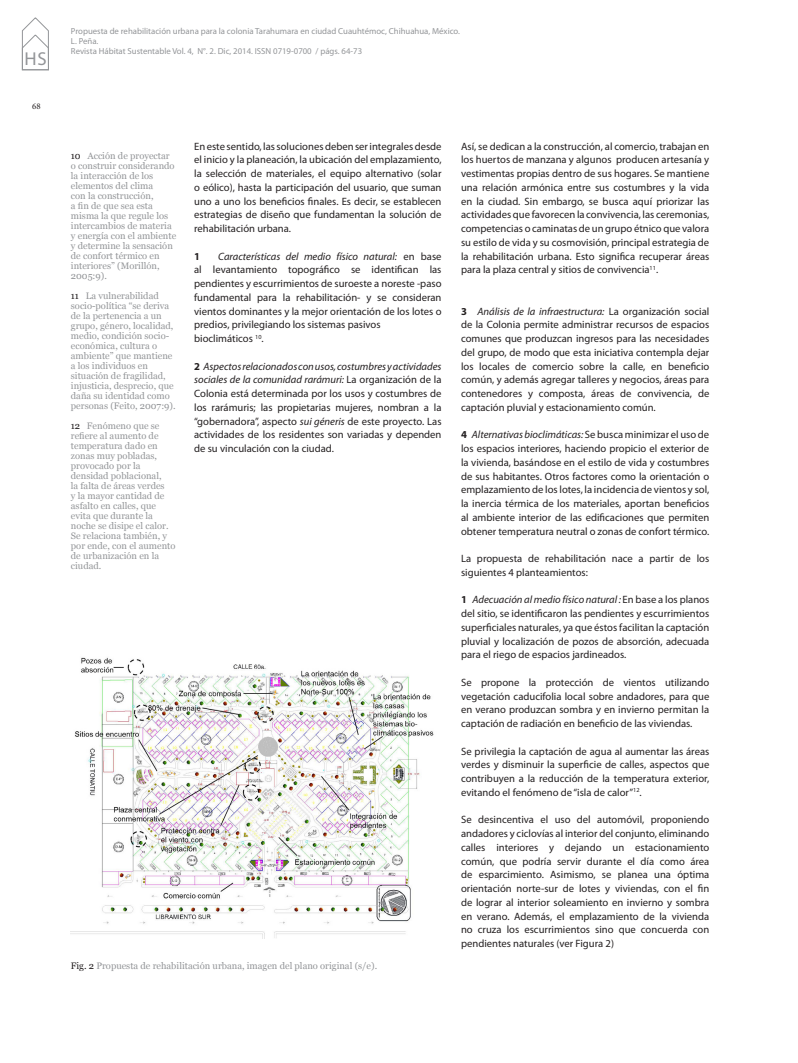
<style>
.page{position:relative;width:798px;height:1063px;background:#fff}
.page>*{position:absolute;margin:0;border:0;box-sizing:border-box;transform-origin:0 0}
.t1{font:18.75px "Myriad Pro";color:#939598}
.TEXTOSNEGROS{font:10.62px/13.8px "Myriad Pro";color:#231f20;text-align:justify}
.TEXTOSNEGROS-2{font:700 10.62px "Myriad Pro";color:#231f20}
.PIEDEPAGINA{font:9.38px/10px "Georgia";color:#939598}
.t2{font:8.75px/10px "Myriad Pro";color:#939598}
.t3{font:8.75px "Minion Pro";color:#231f20}
.s1{color:#231f20}
.s2{font-style:italic}
.s3{font-weight:700}
</style>
<div class="page">
<svg style="left:22px;top:17px;width:27px;height:53px"></svg>
<img style="left:71px;top:657px;width:363px;height:282px">
<h1 class="t1" style="left:25px;top:47px;width:24px">HS</h1>
<p class="t3" style="left:32px;top:101px;width:10px">68</p>
<p class="t2" style="left:71px;top:26px;width:390px">Propuesta de rehabilitación urbana para la colonia Tarahumara en ciudad Cuauhtémoc, Chihuahua, México.<br>L. Peña.<br>Revista Hábitat Sustentable Vol. 4, N°. 2. Dic, 2014. ISSN 0719-0700 / págs. 64-73</p>
<p class="PIEDEPAGINA" style="left:71px;top:151px;width:107px"><span class="s1">10</span> Acción de proyectar o construir considerando la interacción de los elementos del clima<br>con la construcción,<br>a fin de que sea esta misma la que regule los intercambios de materia y energía con el ambiente y determine la sensación de confort térmico en interiores” (Morillón,<br>2005:9).</p>
<p class="PIEDEPAGINA" style="left:71px;top:291px;width:106px"><span class="s1">11</span> La vulnerabilidad socio-política “se deriva de la pertenencia a un grupo, género, localidad, medio, condición socio&shy;económica, cultura o ambiente” que mantiene a los individuos en situación de fragilidad, injusticia, desprecio, que daña su identidad como personas (Feito, 2007:9).</p>
<p class="PIEDEPAGINA" style="left:71px;top:421px;width:106px"><span class="s1">12</span> Fenómeno que se refiere al aumento de temperatura dado en zonas muy pobladas, provocado por la densidad poblacional,<br>la falta de áreas verdes<br>y la mayor cantidad de asfalto en calles, que evita que durante la noche se disipe el calor.<br>Se relaciona también, y por ende, con el aumento de urbanización en la ciudad.</p>
<p class="TEXTOSNEGROS" style="left:194px;top:139px;width:249px">En este sentido, las soluciones deben ser integrales desde el inicio y la planeación, la ubicación del emplazamiento, la selección de materiales, el equipo alternativo (solar o eólico), hasta la participación del usuario, que suman uno a uno los beneficios finales. Es decir, se establecen estrategias de diseño que fundamentan la solución de rehabilitación urbana.</p>
<p class="TEXTOSNEGROS-2" style="left:194px;top:249px;width:7px">1</p>
<p class="TEXTOSNEGROS" style="left:194px;top:249px;width:249px;text-indent:24px"><span class="s2">Características del medio físico natural:</span> en base al levantamiento topográfico se identifican las pendientes y escurrimientos de suroeste a noreste -paso fundamental para la rehabilitación- y se consideran vientos dominantes y la mejor orientación de los lotes o predios, privilegiando los sistemas pasivos</p>
<p class="TEXTOSNEGROS" style="left:194px;top:332px;width:71px">bioclimáticos <sup>10</sup>.</p>
<p class="TEXTOSNEGROS" style="left:194px;top:359px;width:249px"><span class="s3">2</span> <span class="s2">Aspectos relacionados con usos, costumbres y actividades sociales de la comunidad rarámuri:</span> La organización de la Colonia está determinada por los usos y costumbres de los rarámuris; las propietarias mujeres, nombran a la “gobernadora”, aspecto <span class="s2">sui géneris</span> de este proyecto. Las actividades de los residentes son variadas y dependen de su vinculación con la ciudad.</p>
<p class="PIEDEPAGINA" style="left:71px;top:961px;width:308px"><span class="s1">Fig. 2</span> Propuesta de rehabilitación urbana, imagen del plano original (s/e).</p>
<p class="TEXTOSNEGROS" style="left:461px;top:139px;width:250px">Así, se dedican a la construcción, al comercio, trabajan en los huertos de manzana y algunos producen artesanía y vestimentas propias dentro de sus hogares. Se mantiene una relación armónica entre sus costumbres y la vida en la ciudad. Sin embargo, se busca aquí priorizar las actividades que favorecen la convivencia, las ceremonias, competencias o caminatas de un grupo étnico que valora su estilo de vida y su cosmovisión, principal estrategia de la rehabilitación urbana. Esto significa recuperar áreas para la plaza central y sitios de convivencia<sup>11</sup>.</p>
<p class="TEXTOSNEGROS" style="left:461px;top:304px;width:250px"><span class="s3">3</span> <span class="s2">Análisis de la infraestructura:</span> La organización social de la Colonia permite administrar recursos de espacios comunes que produzcan ingresos para las necesidades del grupo, de modo que esta iniciativa contempla dejar los locales de comercio sobre la calle, en beneficio común, y además agregar talleres y negocios, áreas para contenedores y composta, áreas de convivencia, de captación pluvial y estacionamiento común.</p>
<p class="TEXTOSNEGROS" style="left:461px;top:428px;width:250px"><span class="s3">4</span> <span class="s2">Alternativas bioclimáticas:</span> Se busca minimizar el uso de los espacios interiores, haciendo propicio el exterior de la vivienda, basándose en el estilo de vida y costumbres de sus habitantes. Otros factores como la orientación o emplazamiento de los lotes, la incidencia de vientos y sol, la inercia térmica de los materiales, aportan beneficios al ambiente interior de las edificaciones que permiten obtener temperatura neutral o zonas de confort térmico.</p>
<p class="TEXTOSNEGROS" style="left:461px;top:552px;width:249px">La propuesta de rehabilitación nace a partir de los siguientes 4 planteamientos:</p>
<p class="TEXTOSNEGROS" style="left:461px;top:593px;width:250px"><span class="s3">1</span> <span class="s2">Adecuación al medio físico natural :</span> En base a los planos del sitio, se identificaron las pendientes y escurrimientos superficiales naturales, ya que éstos facilitan la captación pluvial y localización de pozos de absorción, adecuada para el riego de espacios jardineados.</p>
<p class="TEXTOSNEGROS" style="left:461px;top:675px;width:250px">Se propone la protección de vientos utilizando vegetación caducifolia local sobre andadores, para que en verano produzcan sombra y en invierno permitan la captación de radiación en beneficio de las viviendas.</p>
<p class="TEXTOSNEGROS" style="left:461px;top:744px;width:250px">Se privilegia la captación de agua al aumentar las áreas verdes y disminuir la superficie de calles, aspectos que contribuyen a la reducción de la temperatura exterior, evitando el fenómeno de “isla de calor”<sup>12</sup>.</p>
<p class="TEXTOSNEGROS" style="left:461px;top:813px;width:250px">Se desincentiva el uso del automóvil, proponiendo andadores y ciclovías al interior del conjunto, eliminando calles interiores y dejando un estacionamiento común, que podría servir durante el día como área de esparcimiento. Asimismo, se planea una óptima orientación norte-sur de lotes y viviendas, con el fin de lograr al interior soleamiento en invierno y sombra en verano. Además, el emplazamiento de la vivienda no cruza los escurrimientos sino que concuerda con pendientes naturales (ver Figura 2)</p>
</div>
